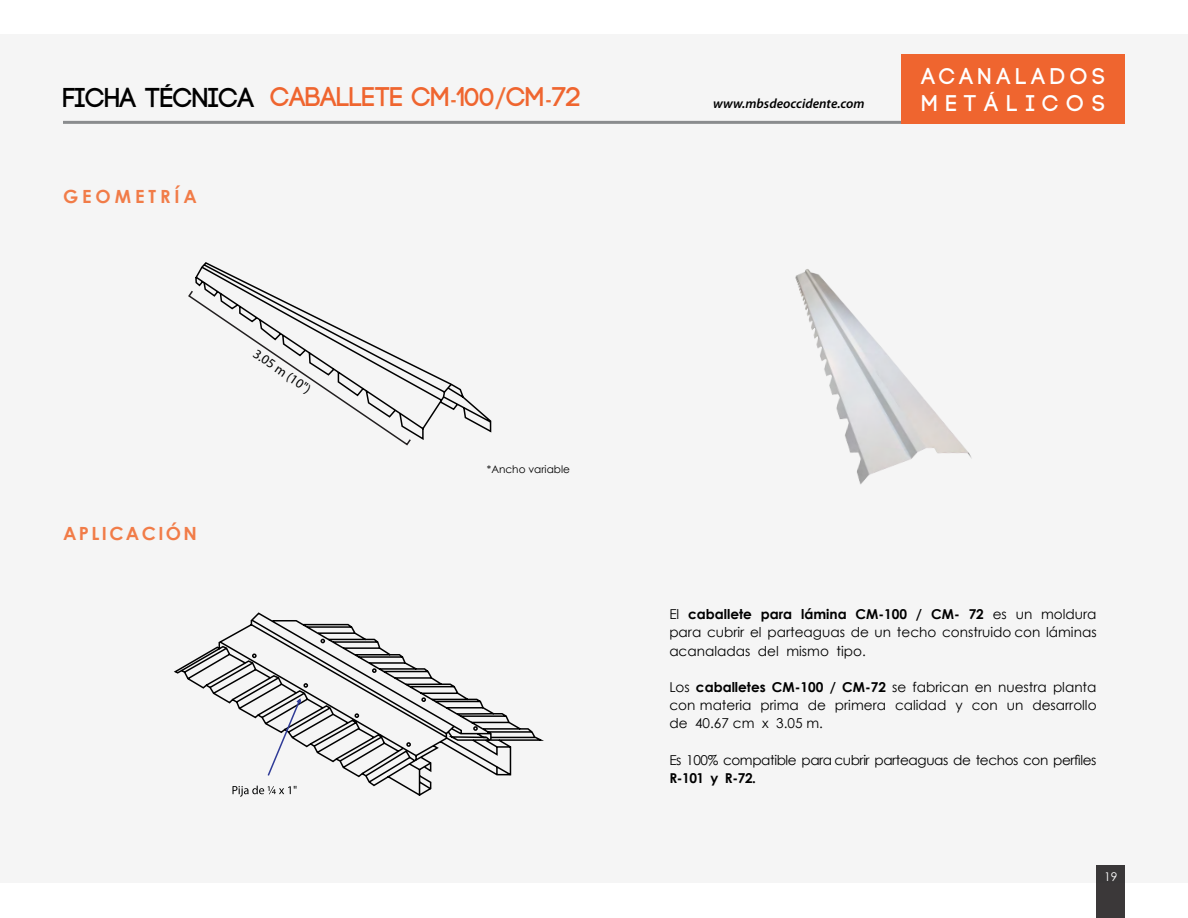
<style>
.page{position:relative;width:1188px;height:918px;background:#fff}
.page>*{position:absolute;margin:0;border:0;box-sizing:border-box;transform-origin:0 0}
.t1{font:700 27.3px "Code";color:#000}
.t2{font:700 27px "Code";color:#ef652f}
.t3{font:700 22.65px/27.3px "Code";letter-spacing:.24em;color:#fff}
.t4{font:700 18.15px "Century Gothic";letter-spacing:.135em;color:#f17c48}
.t5{font:700 18.15px "Century Gothic";letter-spacing:.215em;color:#f17c48}
.t6{font:13.65px/18.1px "Century Gothic";color:#000;text-align:justify}
.t7{font:13.65px "Century Gothic";letter-spacing:-.03em;color:#000}
.t8{font:700 13.65px "Century Gothic";color:#000}
.t9{font:italic 600 13.5px "Myriad Pro";color:#000}
.t10{font:13.5px "Myriad Pro";color:#000101}
.t11{font:12px "Century Gothic";color:#fff}
.t12{font:10.5px "Century Gothic";color:#000}
.s1{font-family:"Century Gothic";font-size:18px;color:#f06f37}
.s2{font-family:"Century Gothic";font-size:25.5px;color:#f06f37}
.s3{font-weight:700}
</style>
<div class="page">
<div style="left:0;top:35px;width:1188px;height:848px;background:#f5f5f5"></div>
<hr style="left:63px;top:121px;width:1062px;height:3px;background:#8a8c8e">
<div style="left:902px;top:54px;width:223px;height:70px;background:#ef652f"></div>
<div style="left:1097px;top:866px;width:28px;height:52px;background:#3b3839"></div>
<img style="left:795px;top:269px;width:177px;height:216px">
<svg style="left:195px;top:262px;width:297px;height:178px"></svg>
<svg style="left:188px;top:289px;width:224px;height:157px"></svg>
<svg style="left:174px;top:612px;width:370px;height:185px"></svg>
<svg style="left:266px;top:697px;width:36px;height:80px"></svg>
<h1 class="t1" style="left:63px;top:84px;width:193px">FICHA TÉCNICA</h1>
<h2 class="t2" style="left:271px;top:83px;width:311px">CABALLETE CM<span class="s1">-</span>100<span class="s2">/</span>CM<span class="s1">-</span>72</h2>
<p class="t9" style="left:713px;top:94px;width:153px">www.mbsdeoccidente.com</p>
<h3 class="t5" style="left:63px;top:184px;width:136px">GEOMETRÍA</h3>
<h3 class="t3" style="left:922px;top:63px;width:185px">ACANALADOS<br>METÁLICOS</h3>
<h3 class="t4" style="left:63px;top:522px;width:136px">APLICACIÓN</h3>
<p class="t10" style="left:260px;top:345px;width:68px;rotate:35deg">3.05 m (10")</p>
<p class="t12" style="left:487px;top:462px;width:85px">*Ancho variable</p>
<p class="t6" style="left:669px;top:605px;width:429px">El <span class="s3">caballete para lámina CM-100 / CM- 72</span> es un moldura para cubrir el parteaguas de un techo construido con láminas acanaladas del mismo tipo.</p>
<p class="t6" style="left:669px;top:678px;width:429px">Los <span class="s3">caballetes CM-100 / CM-72</span> se fabrican en nuestra planta con materia prima de primera calidad y con un desarrollo de 40.67 cm x 3.05 m.</p>
<p class="t7" style="left:669px;top:751px;width:429px">Es 100% compatible para cubrir parteaguas de techos con perfiles</p>
<p class="t8" style="left:669px;top:769px;width:88px">R-101 y R-72.</p>
<p class="t11" style="left:1104px;top:869px;width:15px">19</p>
</div>
